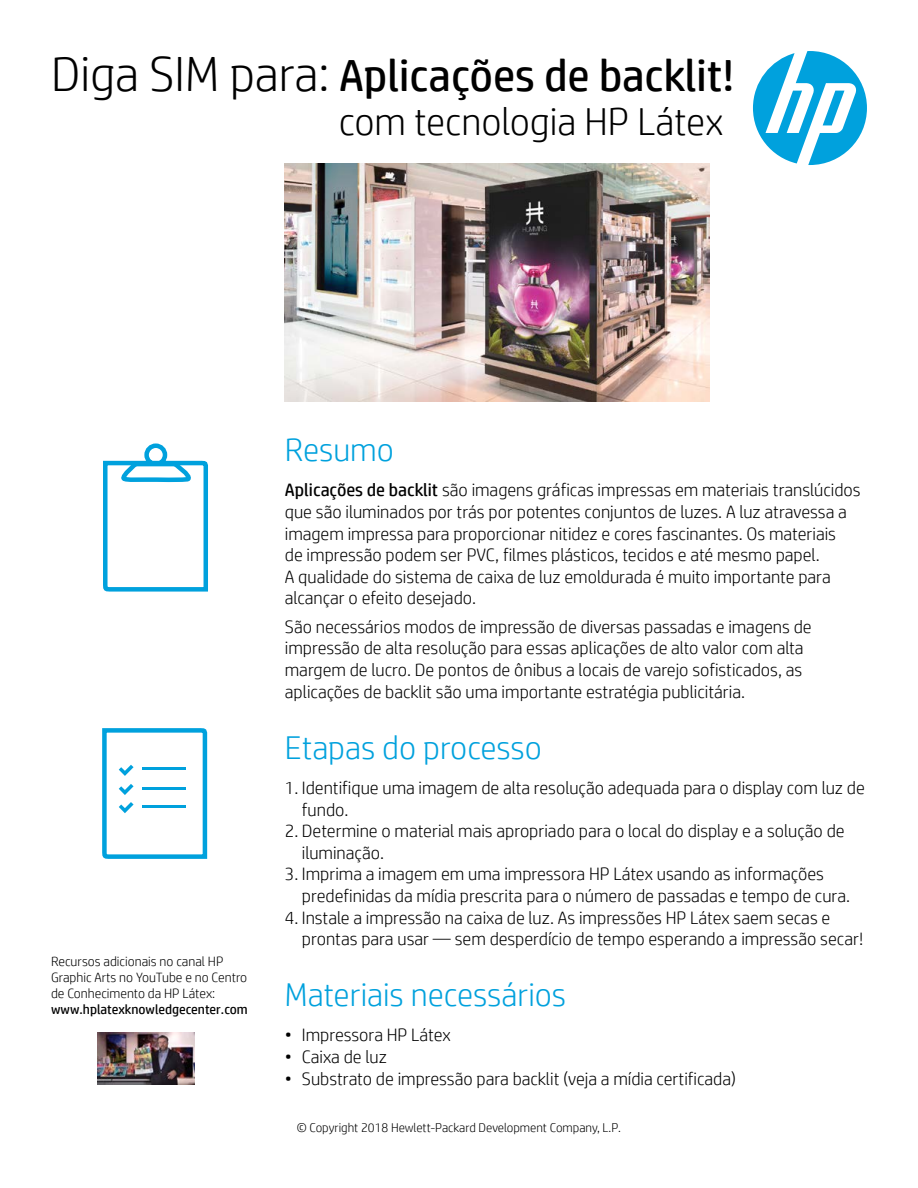
<style>
.page{position:relative;width:918px;height:1188px;background:#fff}
.page>*{position:absolute;margin:0;border:0;box-sizing:border-box;transform-origin:0 0}
.t1{font:45px "HP Simplified";color:#000}
.t2{font:300 39px "HP Simplified";color:#000}
.t3{font:300 33px "HP Simplified";color:#00a1dd}
.t4{font:300 18px/21.6px "HP Simplified";color:#000}
.t5{font:300 13.5px/16.2px "HP Simplified";color:#000}
.t6{font:13.5px "HP Simplified";color:#000}
.t7{font:300 12.75px "HP Simplified";color:#000}
.s1{font-weight:300;font-size:49.5px}
.s2{font-weight:400}
</style>
<div class="page">
<svg style="left:753px;top:51px;width:114px;height:114px"></svg>
<img style="left:285px;top:164px;width:424px;height:238px">
<img style="left:98px;top:1033px;width:97px;height:51px">
<svg style="left:103px;top:443px;width:105px;height:149px"></svg>
<svg style="left:102px;top:728px;width:105px;height:131px"></svg>
<hr style="left:142px;top:767px;width:44px;height:3px;background:#00a1dd">
<p class="t1" style="left:51px;top:46px;width:685px"><span class="s1">Diga SIM para:</span> Aplicações de backlit!</p>
<p class="t2" style="left:339px;top:96px;width:386px">com tecnologia HP Látex</p>
<p class="t5" style="left:51px;top:953px;width:198px">Recursos adicionais no canal HP<br>Graphic Arts no YouTube e no Centro de Conhecimento da HP Látex:</p>
<p class="t6" style="left:51px;top:1001px;width:198px">www.hplatexknowledgecenter.com</p>
<p class="t3" style="left:285px;top:428px;width:111px">Resumo</p>
<p class="t4" style="left:285px;top:479px;width:577px"><span class="s2">Aplicações de backlit</span> são imagens gráficas impressas em materiais translúcidos que são iluminados por trás por potentes conjuntos de luzes. A luz atravessa a imagem impressa para proporcionar nitidez e cores fascinantes. Os materiais<br>de impressão podem ser PVC, filmes plásticos, tecidos e até mesmo papel.<br>A qualidade do sistema de caixa de luz emoldurada é muito importante para alcançar o efeito desejado.</p>
<p class="t4" style="left:285px;top:615px;width:528px">São necessários modos de impressão de diversas passadas e imagens de impressão de alta resolução para essas aplicações de alto valor com alta margem de lucro. De pontos de ônibus a locais de varejo sofisticados, as aplicações de backlit são uma importante estratégia publicitária.</p>
<p class="t3" style="left:285px;top:726px;width:259px">Etapas do processo</p>
<p class="t4" style="left:302px;top:776px;width:564px;text-indent:-17px">1. Identifique uma imagem de alta resolução adequada para o display com luz de fundo.</p>
<p class="t4" style="left:302px;top:820px;width:544px;text-indent:-17px">2. Determine o material mais apropriado para o local do display e a solução de iluminação.</p>
<p class="t4" style="left:302px;top:863px;width:550px;text-indent:-17px">3. Imprima a imagem em uma impressora HP Látex usando as informações predefinidas da mídia prescrita para o número de passadas e tempo de cura.</p>
<p class="t4" style="left:302px;top:906px;width:563px;text-indent:-17px">4. Instale a impressão na caixa de luz. As impressões HP Látex saem secas e prontas para usar — sem desperdício de tempo esperando a impressão secar!</p>
<p class="t3" style="left:285px;top:973px;width:283px">Materiais necessários</p>
<p class="t4" style="left:285px;top:1024px;width:167px">• Impressora HP Látex</p>
<p class="t4" style="left:285px;top:1045px;width:104px">• Caixa de luz</p>
<p class="t4" style="left:285px;top:1067px;width:453px">• Substrato de impressão para backlit (veja a mídia certificada)</p>
<p class="t7" style="left:297px;top:1119px;width:326px">© Copyright 2018 Hewlett-Packard Development Company, L.P.</p>
</div>
